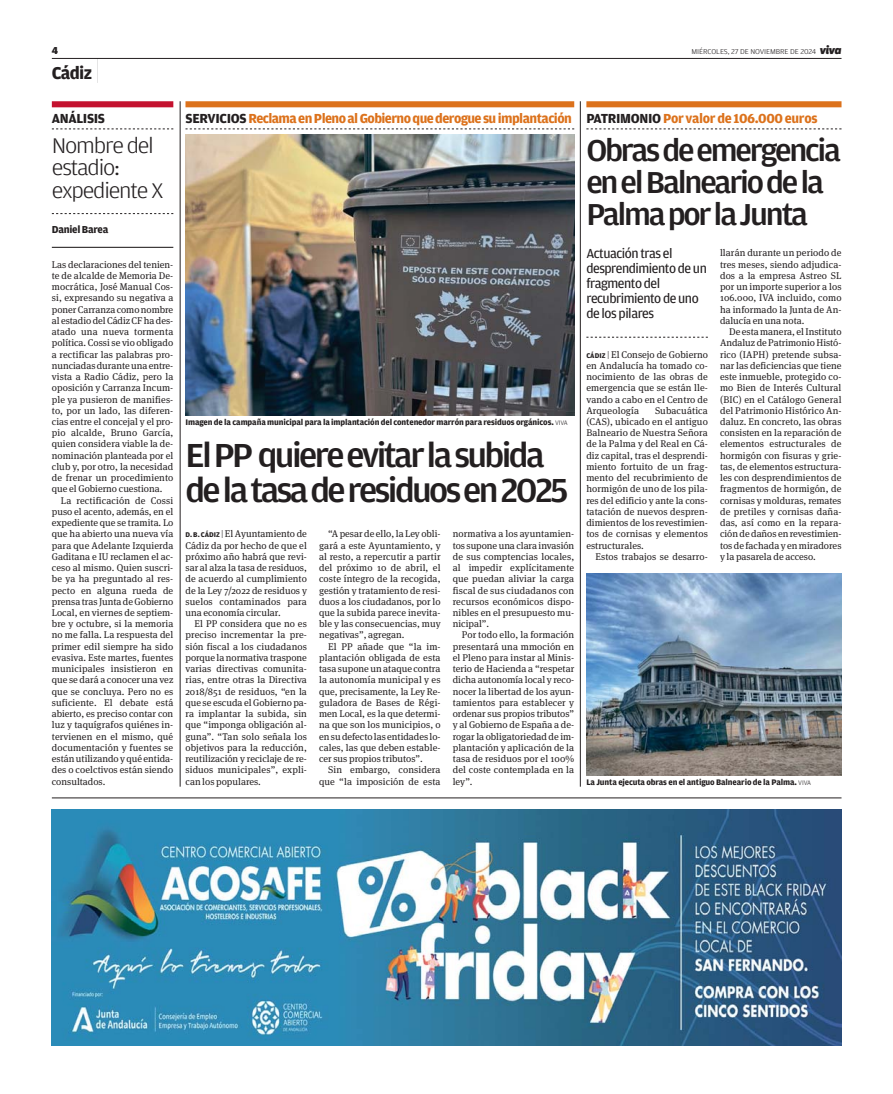
<style>
.page{position:relative;width:893px;height:1094px;background:#fff}
.page>*{position:absolute;margin:0;border:0;box-sizing:border-box;transform-origin:0 0}
.t1{font:500 35.4px/35.4px "Amplitude";letter-spacing:-.07em;color:#231f20;scale:1.05 1}
.t2{font:500 32.1px/32.1px "Amplitude";letter-spacing:-.065em;color:#231f20;scale:1.05 1}
.t3{font:300 22.5px/22.5px "Amplitude";letter-spacing:-.05em;color:#231f20;scale:1.1 1}
.t4{font:700 18.15px "Amplitude";letter-spacing:-.035em;color:#231f20}
.t5{font:700 13.95px "Amplitude";letter-spacing:-.04em;color:#dc721c}
.t6{font:13.95px/15px "Amplitude";letter-spacing:-.035em;color:#231f20}
.t7{font:700 13.95px "Amplitude";letter-spacing:-.025em;color:#231f20}
.t8{font:700 10.65px "Amplitude";letter-spacing:-.025em;color:#231f20}
.t9{font:900 10.65px "Amplitude";color:#231f20}
.t10{font:9.75px/11.2px "Meta Serif OT";letter-spacing:.01em;color:#231f20;text-align:justify}
.t11{font:700 8.55px "Amplitude";letter-spacing:-.015em;color:#231f20}
.t12{font:300 7.5px "Amplitude";letter-spacing:-.01em;color:#231f20;scale:1.1 1}
.s1{font-family:"Apex New";font-weight:800;font-style:italic;font-size:11.85px}
.s2{font-family:"Apex New";font-weight:100;font-size:24.6px}
.s3{color:#231f20}
.s4{font-weight:300;font-size:6.9px}
.s5{font-family:"Amplitude";font-weight:700;font-size:7.35px}
.s6{font-family:"Amplitude";font-weight:300}
</style>
<div class="page">
<hr style="left:52px;top:58px;width:789px;height:1px;background:#231f20">
<hr style="left:580px;top:101px;width:1px;height:685px;background:#231f20">
<div style="left:586px;top:101px;width:255px;height:6px;background:#dc721c"></div>
<svg style="left:586px;top:129px;width:255px;height:1px"></svg>
<svg style="left:586px;top:337px;width:121px;height:1px"></svg>
<hr style="left:180px;top:101px;width:1px;height:685px;background:#231f20">
<img style="left:586px;top:573px;width:255px;height:202px">
<img style="left:52px;top:809px;width:789px;height:236px">
<hr style="left:52px;top:797px;width:789px;height:1px;background:#231f20">
<div style="left:185px;top:101px;width:389px;height:6px;background:#dc721c"></div>
<svg style="left:185px;top:129px;width:389px;height:1px"></svg>
<div style="left:52px;top:101px;width:121px;height:6px;background:#c4122f"></div>
<svg style="left:52px;top:129px;width:121px;height:1px"></svg>
<img style="left:185px;top:135px;width:389px;height:281px">
<svg style="left:52px;top:213px;width:121px;height:1px"></svg>
<hr style="left:52px;top:247px;width:121px;height:1px;background:#231f20">
<p class="t9" style="left:52px;top:46px;width:8px">4</p>
<p class="t12" style="left:691px;top:49px;width:138px">MIÉRCOLES, 27 DE NOVIEMBRE DE 2024 <span class="s1">viva</span></p>
<h3 class="t4" style="left:52px;top:66px;width:49px">Cádiz <span class="s2">|</span></h3>
<h3 class="t5" style="left:586px;top:113px;width:233px"><span class="s3">PATRIMONIO</span> Por valor de 106.000 euros</h3>
<h3 class="t7" style="left:52px;top:113px;width:55px">ANÁLISIS</h3>
<h3 class="t5" style="left:185px;top:113px;width:388px"><span class="s3">SERVICIOS</span> Reclama en Pleno al Gobierno que derogue su implantación</h3>
<h3 class="t3" style="left:52px;top:136px;width:103px">Nombre del estadio: expediente X</h3>
<p class="t8" style="left:52px;top:226px;width:58px">Daniel Barea</p>
<p class="t10" style="left:52px;top:259px;width:123px">Las declaraciones del tenien&shy;te de alcalde de Memoria De&shy;mocrática, José Manual Cos&shy;si, expresando su negativa a poner Carranza como nombre al estadio del Cádiz CF ha des&shy;atado una nueva tormenta política. Cossi se vio obligado a rectificar las palabras pro&shy;nunciadas durante una entre&shy;vista a Radio Cádiz, pero la oposición y Carranza Incum&shy;ple ya pusieron de manifies&shy;to, por un lado, las diferen&shy;cias entre el concejal y el pro&shy;pio alcalde, Bruno García, quien considera viable la de&shy;nominación planteada por el club y, por otro, la necesidad de frenar un procedimiento que el Gobierno cuestiona.</p>
<p class="t10" style="left:52px;top:495px;width:123px;text-indent:9px">La rectificación de Cossi puso el acento, además, en el expediente que se tramita. Lo que ha abierto una nueva vía para que Adelante Izquierda Gaditana e IU reclamen el ac&shy;ceso al mismo. Quien suscri&shy;be ya ha preguntado al res&shy;pecto en alguna rueda de prensa tras Junta de Gobierno Local, en viernes de septiem&shy;bre y octubre, si la memoria no me falla. La respuesta del primer edil siempre ha sido evasiva. Este martes, fuentes municipales insistieron en que se dará a conocer una vez que se concluya. Pero no es suficiente. El debate está abierto, es preciso contar con luz y taquígrafos quiénes in&shy;tervienen en el mismo, qué documentación y fuentes se están utilizando y qué entida&shy;des o coelctivos están siendo consultados.</p>
<p class="t11" style="left:185px;top:419px;width:384px">Imagen de la campaña municipal para la implantación del contenedor marrón para residuos orgánicos. <span class="s4">VIVA</span></p>
<h1 class="t1" style="left:185px;top:439px;width:366px">El PP quiere evitar la subida de la tasa de residuos en 2025</h1>
<p class="t10" style="left:185px;top:529px;width:123px"><span class="s5">D. B. CÁDIZ</span> <span class="s6">|</span> El Ayuntamiento de Cádiz da por hecho de que el próximo año habrá que revi&shy;sar al alza la tasa de residuos, de acuerdo al cumplimiento de la Ley 7/2022 de residuos y suelos contaminados para una economía circular.</p>
<p class="t10" style="left:185px;top:618px;width:123px;text-indent:9px">El PP considera que no es preciso incrementar la pre&shy;sión fiscal a los ciudadanos porque la normativa traspone varias directivas comunita&shy;rias, entre otras la Directiva 2018/851 de residuos, “en la que se escuda el Gobierno pa&shy;ra implantar la subida, sin que “imponga obligación al&shy;guna”. “Tan solo señala los objetivos para la reducción, reutilización y reciclaje de re&shy;siduos municipales”, expli&shy;can los populares.</p>
<p class="t10" style="left:319px;top:529px;width:123px;text-indent:9px">“A pesar de ello, la Ley obli&shy;gará a este Ayuntamiento, y al resto, a repercutir a partir del próximo 10 de abril, el coste íntegro de la recogida, gestión y tratamiento de resi&shy;duos a los ciudadanos, por lo que la subida parece inevita&shy;ble y las consecuencias, muy negativas”, agregan.</p>
<p class="t10" style="left:319px;top:641px;width:123px;text-indent:9px">El PP añade que “la im&shy;plantación obligada de esta tasa supone un ataque contra la autonomía municipal y es que, precisamente, la Ley Re&shy;guladora de Bases de Régi&shy;men Local, es la que determi&shy;na que son los municipios, o en su defecto las entidades lo&shy;cales, las que deben estable&shy;cer sus propios tributos”.</p>
<p class="t10" style="left:319px;top:764px;width:123px;text-align:right">Sin embargo, considera que “la imposición de esta</p>
<p class="t10" style="left:453px;top:529px;width:123px">normativa a los ayuntamien&shy;tos supone una clara invasión de sus comptencias locales, al impedir explícitamente que puedan aliviar la carga fiscal de sus ciudadanos con recursos económicos dispo&shy;nibles en el presupuesto mu&shy;nicipal”.</p>
<p class="t10" style="left:453px;top:630px;width:123px;text-indent:9px">Por todo ello, la formación presentará una mmoción en el Pleno para instar al Minis&shy;terio de Hacienda a “respetar dicha autonomía local y reco&shy;nocer la libertad de los ayun&shy;tamientos para establecer y ordenar sus propios tributos” y al Gobierno de España a de&shy;rogar la obligatoriedad de im&shy;plantación y aplicación de la tasa de residuos por el 100% del coste contemplada en la ley”.</p>
<h2 class="t2" style="left:586px;top:136px;width:244px">Obras de emergencia en el Balneario de la<br>Palma por la Junta</h2>
<h3 class="t6" style="left:586px;top:247px;width:122px">Actuación tras el desprendimiento de un fragmento del recubrimiento de uno de los pilares</h3>
<p class="t10" style="left:720px;top:248px;width:123px">llarán durante un periodo de tres meses, siendo adjudica&shy;dos a la empresa Astreo SL por un importe superior a los 106.000, IVA incluido, como ha informado la Junta de An&shy;dalucía en una nota.</p>
<p class="t10" style="left:720px;top:326px;width:123px;text-indent:9px">De esta manera, el Instituto Andaluz de Patrimonio Histó&shy;rico (IAPH) pretende subsa&shy;nar las deficiencias que tiene este inmueble, protegido co&shy;mo Bien de Interés Cultural (BIC) en el Catálogo General del Patrimonio Histórico An&shy;daluz. En concreto, las obras consisten en la reparación de elementos estructurales de hormigón con fisuras y grie&shy;tas, de elementos estructura&shy;les con desprendimientos de fragmentos de hormigón, de cornisas y molduras, remates de pretiles y cornisas daña&shy;das, así como en la repara&shy;ción de daños en revestimien&shy;tos de fachada y en miradores y la pasarela de acceso.</p>
<p class="t10" style="left:586px;top:349px;width:123px"><span class="s5">CÁDIZ</span> <span class="s6">|</span> El Consejo de Gobierno en Andalucía ha tomado co&shy;nocimiento de las obras de emergencia que se están lle&shy;vando a cabo en el Centro de Arqueología</p>
<p class="t10" style="left:586px;top:405px;width:123px;text-indent:69px">Subacuática (CAS), ubicado en el antiguo Balneario de Nuestra Señora de la Palma y del Real en Cá&shy;diz capital, tras el desprendi&shy;miento fortuito de un frag&shy;mento del recubrimiento de hormigón de uno de los pila&shy;res del edificio y ante la cons&shy;tatación de nuevos despren&shy;dimientos de los revestimien&shy;tos de cornisas y elementos estructurales.</p>
<p class="t10" style="left:595px;top:551px;width:114px">Estos trabajos se desarro-</p>
<p class="t11" style="left:586px;top:778px;width:226px">La Junta ejecuta obras en el antiguo Balneario de la Palma. <span class="s4">VIVA</span></p>
</div>
